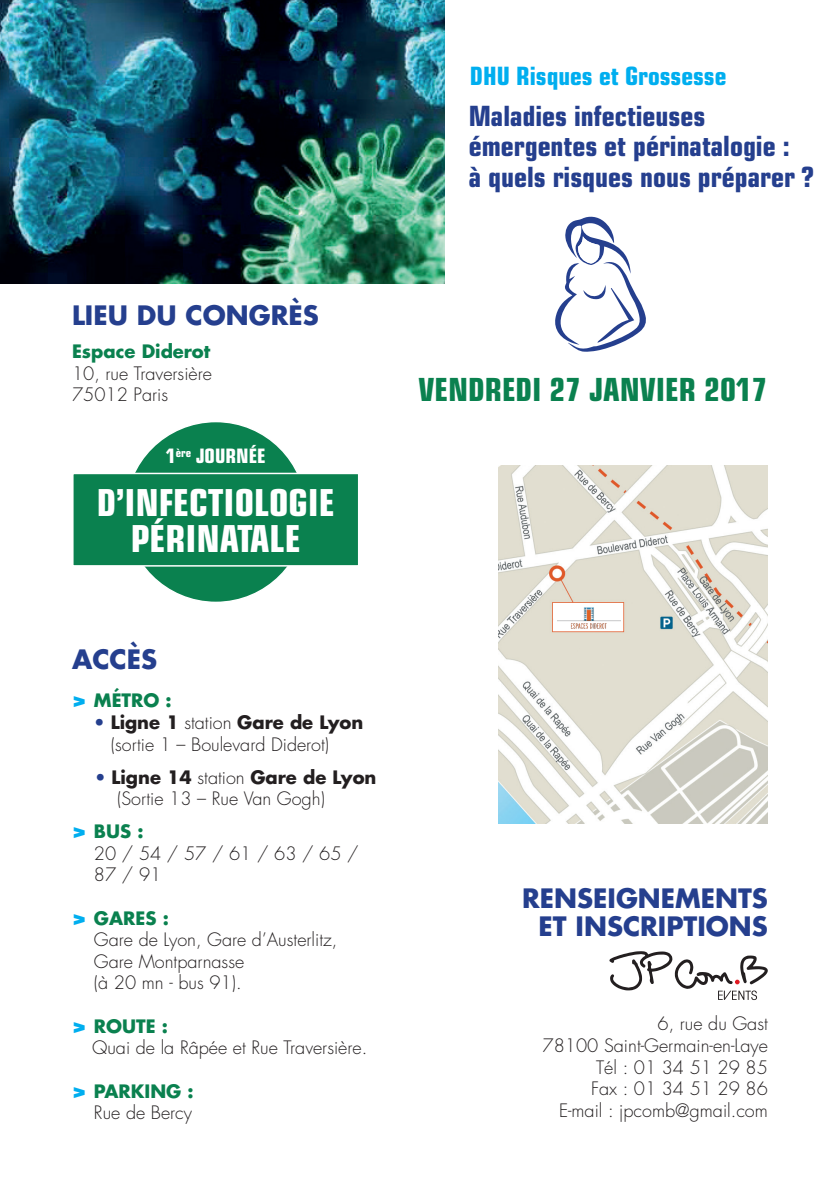
<style>
.page{position:relative;width:840px;height:1191px;background:#fff}
.page>*{position:absolute;margin:0;border:0;box-sizing:border-box;transform-origin:0 0}
.t1{font:700 condensed 37.2px/35.8px "Eurostile";color:#fff;text-align:center}
.t2{font:700 condensed 31.8px "Eurostile";color:#0a814f}
.t3{font:700 condensed 28px/30.6px "Eurostile";color:#253f8e}
.t4{font:700 26px/28px "Futura";color:#253f8e;text-align:right}
.t5{font:700 condensed 25.2px "Eurostile";color:#00aeef}
.t6{font:700 condensed 20px "Eurostile";color:#fff}
.t7{font:300 18px/21.6px "Futura";color:#231f20}
.t8{font:700 18px "Futura";color:#0a814f}
.s1{font-weight:800;color:#00aeef}
.s2{color:#253f8e}
.s3{font-weight:700}
.s4{font-weight:700;color:#0a814f}
</style>
<div class="page">
<img style="left:0;top:0;width:444px;height:283px">
<svg style="left:609px;top:951px;width:158px;height:49px"></svg>
<img style="left:498px;top:465px;width:269px;height:358px">
<div style="left:554px;top:603px;width:68px;height:27px;background:#fff"></div>
<img style="left:557px;top:607px;width:62px;height:22px">
<svg style="left:555px;top:216px;width:91px;height:136px"></svg>
<div style="left:125px;top:421px;width:181px;height:181px;background:#0a814f;border-radius:50%"></div>
<div style="left:73px;top:473px;width:285px;height:93px;background:#0a814f"></div>
<div style="left:72px;top:473px;width:287px;height:93px;border:1px solid #fff"></div>
<h3 class="t4" style="left:72px;top:300px;width:248px">LIEU DU CONGRÈS</h3>
<p class="t8" style="left:72px;top:339px;width:139px">Espace Diderot</p>
<p class="t7" style="left:72px;top:362px;width:141px">10, rue Traversière<br>75012 Paris</p>
<p class="t6" style="left:166px;top:444px;width:101px">1<sup>ère</sup> JOURNÉE</p>
<h1 class="t1" style="left:97px;top:484px;width:239px">D’INFECTIOLOGIE<br>PÉRINATALE</h1>
<h3 class="t4" style="left:72px;top:644px;width:86px">ACCÈS</h3>
<p class="t8" style="left:72px;top:688px;width:101px"><span class="s1">&gt;</span> MÉTRO :</p>
<p class="t7" style="left:111px;top:712px;width:254px;text-indent:-17px"><span class="s2">•</span> <span class="s3">Ligne 1</span> station <span class="s3">Gare de Lyon </span>(sortie 1 – Boulevard Diderot)</p>
<p class="t7" style="left:117px;top:766px;width:261px;text-indent:-22px"><span class="s2">•</span> <span class="s3">Ligne 14</span> station <span class="s3">Gare de Lyon </span>(Sortie 13 – Rue Van Gogh)</p>
<p class="t7" style="left:94px;top:821px;width:266px;text-indent:-22px"><span class="s1">&gt;</span> <span class="s4">BUS :<br></span>20 / 54 / 57 / 61 / 63 / 65 /<br>87 / 91</p>
<p class="t7" style="left:94px;top:907px;width:245px;text-indent:-22px"><span class="s1">&gt;</span> <span class="s4">GARES :<br></span>Gare de Lyon, Gare d’Austerlitz,<br>Gare Montparnasse<br>(à 20 mn - bus 91).</p>
<p class="t7" style="left:92px;top:1015px;width:276px;text-indent:-20px"><span class="s1">&gt;</span> <span class="s4">ROUTE :<br></span>Quai de la Râpée et Rue Traversière.</p>
<p class="t7" style="left:72px;top:1080px;width:123px;text-align:right"><span class="s1">&gt;</span> <span class="s4">PARKING :<br></span>Rue de Bercy</p>
<h3 class="t5" style="left:469px;top:61px;width:258px">DHU Risques et Grossesse</h3>
<h3 class="t3" style="left:468px;top:100px;width:346px">Maladies infectieuses émergentes et périnatalogie :<br>à quels risques nous préparer ?</h3>
<h2 class="t2" style="left:418px;top:370px;width:350px">VENDREDI 27 JANVIER 2017</h2>
<h3 class="t4" style="left:522px;top:884px;width:247px">RENSEIGNEMENTS<br>ET INSCRIPTIONS</h3>
<p class="t7" style="left:542px;top:1013px;width:227px;text-align:right">6, rue du Gast<br>78100 Saint-Germain-en-Laye<br>Tél : 01 34 51 29 85<br>Fax : 01 34 51 29 86<br>E-mail : jpcomb@gmail.com</p>
</div>
